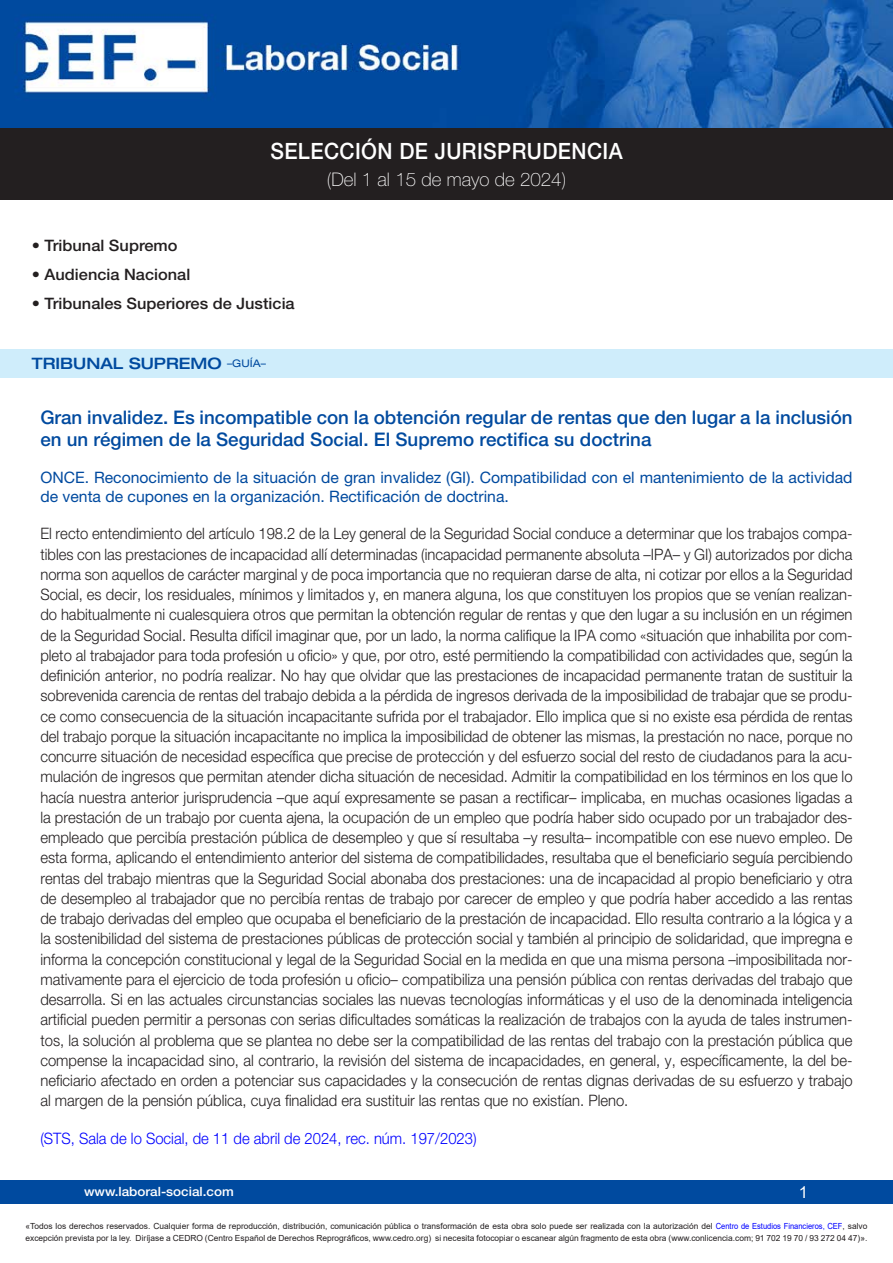
<style>
.page{position:relative;width:893px;height:1263px;background:#fff}
.page>*{position:absolute;margin:0;border:0;box-sizing:border-box;transform-origin:0 0}
.t1{font:500 22.5px "Helvetica Neue LT Std";letter-spacing:.02em;color:#fff;scale:.93 1}
.Cabecera_nuevo{font:500 18.75px/22.5px "Helvetica Neue LT Std";color:#004a9f}
.t2{font:100 18.75px "Helvetica Neue LT Std";color:#fff}
.t3{font:16.5px "Arial";color:#fff}
.Contenido_nuevo{font:300 15.75px/20.2px "Helvetica Neue LT Std";color:#231f20;text-align:justify;scale:.94 1}
.Subcabecera{font:15.75px/19.5px "Helvetica Neue LT Std";color:#004a9f}
.Tribunales_TOP{font:500 15.75px "Helvetica Neue LT Std";color:#231f20;scale:1.04 1}
.Contenido_nuevo-2{font:300 15.75px "Helvetica Neue LT Std";color:#00f;scale:.94 1}
.Tribunales{font:500 expanded 15.75px "Helvetica Neue LT Std";color:#004a9f}
.t4{font:500 12.75px "Helvetica Neue LT Std";color:#fff;scale:1.06 1}
.t5{font:8.4px/12px "Arial";color:#231f20}
.s1{font-weight:400;font-size:10.5px}
.s2{color:#00f}
</style>
<div class="page">
<div style="left:0;top:1180px;width:893px;height:23px;background:#004a9f"></div>
<img style="left:0;top:0;width:893px;height:128px">
<div style="left:0;top:128px;width:893px;height:72px;background:#231f20"></div>
<div style="left:0;top:349px;width:893px;height:28px;background:#cfedfb"></div>
<h1 class="t1" style="left:270px;top:137px;width:380px">SELECCIÓN DE JURISPRUDENCIA</h1>
<p class="t2" style="left:327px;top:168px;width:241px">(Del 1 al 15 de mayo de 2024)</p>
<p class="Tribunales_TOP" style="left:32px;top:236px;width:142px">• Tribunal Supremo</p>
<p class="Tribunales_TOP" style="left:32px;top:265px;width:154px">• Audiencia Nacional</p>
<p class="Tribunales_TOP" style="left:32px;top:294px;width:254px">• Tribunales Superiores de Justicia</p>
<p class="Tribunales" style="left:32px;top:353px;width:236px">TRIBUNAL SUPREMO <span class="s1">–GUÍA–</span></p>
<p class="Cabecera_nuevo" style="left:40px;top:405px;width:814px">Gran invalidez. Es incompatible con la obtención regular de rentas que den lugar a la inclusión en un régimen de la Seguridad Social. El Supremo rectifica su doctrina</p>
<p class="Subcabecera" style="left:40px;top:467px;width:814px">ONCE. Reconocimiento de la situación de gran invalidez (GI). Compatibilidad con el mantenimiento de la actividad de venta de cupones en la organización. Rectificación de doctrina.</p>
<p class="Contenido_nuevo" style="left:40px;top:523px;width:866px">El recto entendimiento del artículo 198.2 de la Ley general de la Seguridad Social conduce a determinar que los trabajos compa&shy;tibles con las prestaciones de incapacidad allí determinadas (incapacidad permanente absoluta –IPA– y GI) autorizados por dicha norma son aquellos de carácter marginal y de poca importancia que no requieran darse de alta, ni cotizar por ellos a la Seguridad Social, es decir, los residuales, mínimos y limitados y, en manera alguna, los que constituyen los propios que se venían realizan&shy;do habitualmente ni cualesquiera otros que permitan la obtención regular de rentas y que den lugar a su inclusión en un régimen de la Seguridad Social. Resulta difícil imaginar que, por un lado, la norma califique la IPA como «situación que inhabilita por com&shy;pleto al trabajador para toda profesión u oficio» y que, por otro, esté permitiendo la compatibilidad con actividades que, según la definición anterior, no podría realizar. No hay que olvidar que las prestaciones de incapacidad permanente tratan de sustituir la sobrevenida carencia de rentas del trabajo debida a la pérdida de ingresos derivada de la imposibilidad de trabajar que se produ&shy;ce como consecuencia de la situación incapacitante sufrida por el trabajador. Ello implica que si no existe esa pérdida de rentas del trabajo porque la situación incapacitante no implica la imposibilidad de obtener las mismas, la prestación no nace, porque no concurre situación de necesidad específica que precise de protección y del esfuerzo social del resto de ciudadanos para la acu&shy;mulación de ingresos que permitan atender dicha situación de necesidad. Admitir la compatibilidad en los términos en los que lo hacía nuestra anterior jurisprudencia –que aquí expresamente se pasan a rectificar– implicaba, en muchas ocasiones ligadas a la prestación de un trabajo por cuenta ajena, la ocupación de un empleo que podría haber sido ocupado por un trabajador des&shy;empleado que percibía prestación pública de desempleo y que sí resultaba –y resulta– incompatible con ese nuevo empleo. De esta forma, aplicando el entendimiento anterior del sistema de compatibilidades, resultaba que el beneficiario seguía percibiendo rentas del trabajo mientras que la Seguridad Social abonaba dos prestaciones: una de incapacidad al propio beneficiario y otra de desempleo al trabajador que no percibía rentas de trabajo por carecer de empleo y que podría haber accedido a las rentas de trabajo derivadas del empleo que ocupaba el beneficiario de la prestación de incapacidad. Ello resulta contrario a la lógica y a la sostenibilidad del sistema de prestaciones públicas de protección social y también al principio de solidaridad, que impregna e informa la concepción constitucional y legal de la Seguridad Social en la medida en que una misma persona –imposibilitada nor&shy;mativamente para el ejercicio de toda profesión u oficio– compatibiliza una pensión pública con rentas derivadas del trabajo que desarrolla. Si en las actuales circunstancias sociales las nuevas tecnologías informáticas y el uso de la denominada inteligencia artificial pueden permitir a personas con serias dificultades somáticas la realización de trabajos con la ayuda de tales instrumen&shy;tos, la solución al problema que se plantea no debe ser la compatibilidad de las rentas del trabajo con la prestación pública que compense la incapacidad sino, al contrario, la revisión del sistema de incapacidades, en general, y, específicamente, la del be&shy;neficiario afectado en orden a potenciar sus capacidades y la consecución de rentas dignas derivadas de su esfuerzo y trabajo al margen de la pensión pública, cuya finalidad era sustituir las rentas que no existían. Pleno.</p>
<p class="Contenido_nuevo-2" style="left:40px;top:1128px;width:466px">(STS, Sala de lo Social, de 11 de abril de 2024, rec. núm. 197/2023)</p>
<p class="t4" style="left:84px;top:1184px;width:143px">www.laboral-social.com</p>
<p class="t3" style="left:799px;top:1180px;width:11px">1</p>
<p class="t5" style="left:26px;top:1220px;width:843px">«Todos los derechos reservados. Cualquier forma de reproducción, distribución, comunicación pública o transformación de esta obra solo puede ser realizada con la autorización del <span class="s2">Centro de Estudios Financieros, CEF</span>, salvo excepción prevista por la ley. Diríjase a CEDRO (Centro Español de Derechos Reprográficos, www.cedro.org) si necesita fotocopiar o escanear algún fragmento de esta obra (www.conlicencia.com; 91 702 19 70 / 93 272 04 47)».</p>
</div>
